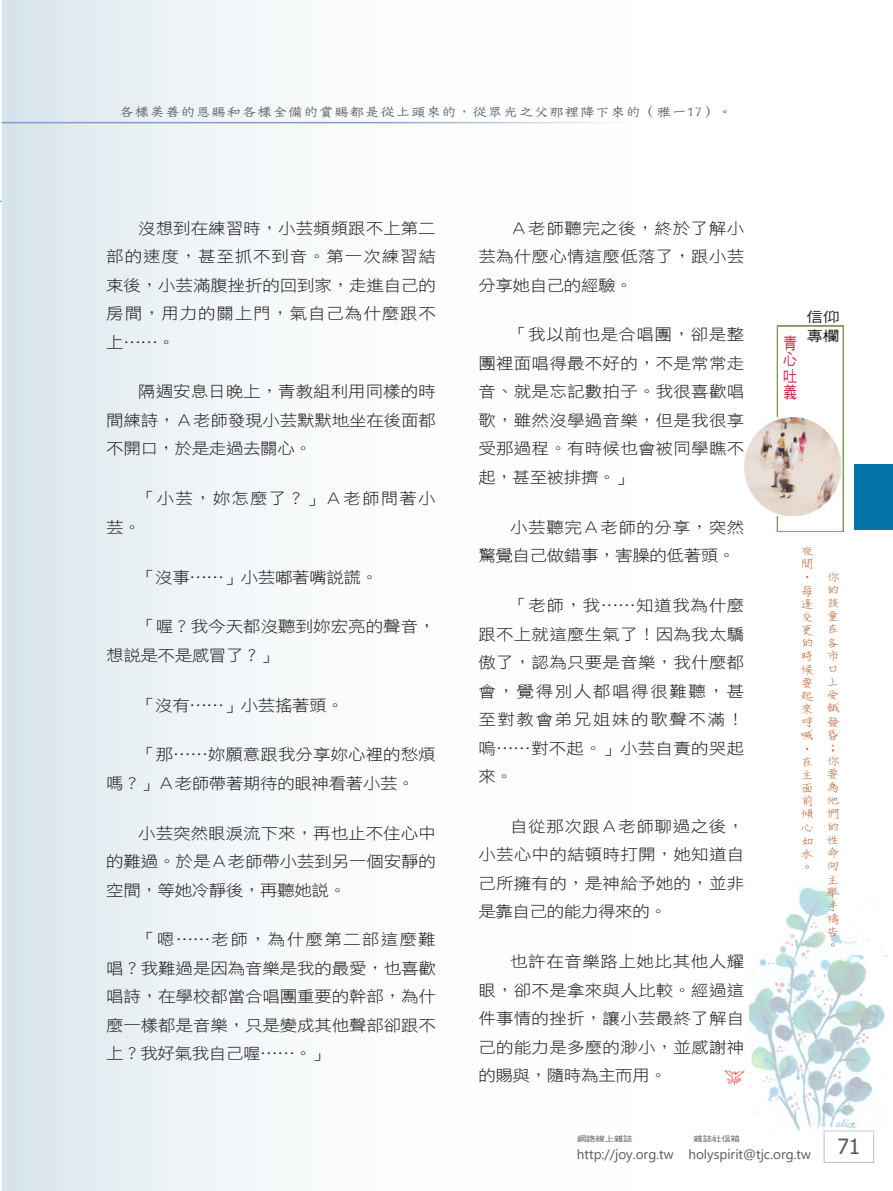
<style>
.page{position:relative;width:893px;height:1191px;background:#fff}
.page>*{position:absolute;margin:0;border:0;box-sizing:border-box;transform-origin:0 0}
.t1{font:21px "Tahoma";color:#57585a}
.t2{font:16.5px/16.5px "DF Hei W5 WIN BF";color:#c8233f;text-align:justify;scale:.85 1}
.t3{font:15.75px/28.5px "DF Hei W3 WIN BF";color:#231f20;text-align:justify;scale:1.11 1}
.t4{font:15.75px/28.5px "DF Hei W3 WIN BF";letter-spacing:-.025em;color:#231f20;scale:1.11 1}
.t5{font:15.75px/28.5px "DF Hei W3 WIN BF";letter-spacing:.065em;color:#231f20;scale:1.11 1}
.眉批{font:14.1px "DF Tie Xian W3 WIN BF";letter-spacing:-.025em;color:#57585a;scale:1.11 1}
.t6{font:14.1px "DF Hei W5 WIN BF";color:#231f20;scale:1.18 1}
.Normal-小字{font:13.5px/13.2px "DF Ya W3 WIN BF";color:#b95826;scale:1.11 1}
.t7{font:13.5px "Segoe UI";color:#57585a}
.t8{font:7.5px "DF Hei W5 WIN BF";letter-spacing:-.015em;color:#57585a;scale:1.25 1}
</style>
<div class="page">
<div style="left:824px;top:1130px;width:50px;height:32px;border:1px solid #bcbdc0"></div>
<div style="left:2px;top:0;width:739px;height:1191px;background:linear-gradient(to right,#e3ecf1,#fff)"></div>
<hr style="left:2px;top:122px;width:630px;height:1px;background:#7e9ed2">
<img style="left:725px;top:1070px;width:19px;height:14px">
<img style="left:749px;top:882px;width:139px;height:252px">
<div style="left:854px;top:464px;width:39px;height:66px;background:#0375a7"></div>
<div style="left:777px;top:326px;width:66px;height:205px;border:1px solid #7db549"></div>
<img style="left:744px;top:417px;width:96px;height:99px">
<p class="眉批" style="left:119px;top:104px;width:555px">各樣美善的恩賜和各樣全備的賞賜都是從上頭來的，從眾光之父那裡降下來的（雅一17）。</p>
<p class="t3" style="left:106px;top:214px;width:298px;text-indent:32px">沒想到在練習時，小芸頻頻跟不上第二部的速度，甚至抓不到音。第一次練習結束後，小芸滿腹挫折的回到家，走進自己的房間，用力的關上門，氣自己為什麼跟不上……。</p>
<p class="t3" style="left:106px;top:377px;width:298px;text-indent:32px">隔週安息日晚上，青教組利用同樣的時間練詩，Ａ老師發現小芸默默地坐在後面都不開口，於是走過去關心。</p>
<p class="t5" style="left:106px;top:484px;width:298px;text-indent:32px">「小芸，妳怎麼了？」Ａ老師問著小芸。</p>
<p class="t4" style="left:138px;top:562px;width:218px">「沒事……」小芸嘟著嘴說謊。</p>
<p class="t3" style="left:106px;top:612px;width:298px;text-indent:32px">「喔？我今天都沒聽到妳宏亮的聲音，想說是不是感冒了？」</p>
<p class="t3" style="left:138px;top:690px;width:187px">「沒有……」小芸搖著頭。</p>
<p class="t4" style="left:106px;top:740px;width:298px;text-indent:32px">「那……妳願意跟我分享妳心裡的愁煩嗎？」Ａ老師帶著期待的眼神看著小芸。</p>
<p class="t3" style="left:106px;top:818px;width:298px;text-indent:32px">小芸突然眼淚流下來，再也止不住心中的難過。於是Ａ老師帶小芸到另一個安靜的空間，等她冷靜後，再聽她說。</p>
<p class="t3" style="left:106px;top:925px;width:298px;text-indent:32px">「嗯……老師，為什麼第二部這麼難唱？我難過是因為音樂是我的最愛，也喜歡唱詩，在學校都當合唱團重要的幹部，為什麼一樣都是音樂，只是變成其他聲部卻跟不上？我好氣我自己喔……。」</p>
<p class="t3" style="left:478px;top:214px;width:241px;text-indent:32px">Ａ老師聽完之後，終於了解小芸為什麼心情這麼低落了，跟小芸分享她自己的經驗。</p>
<p class="t3" style="left:478px;top:320px;width:241px;text-indent:32px">「我以前也是合唱團，卻是整團裡面唱得最不好的，不是常常走音、就是忘記數拍子。我很喜歡唱歌，雖然沒學過音樂，但是我很享受那過程。有時候也會被同學瞧不起，甚至被排擠。」</p>
<p class="t4" style="left:478px;top:513px;width:241px;text-indent:32px">小芸聽完Ａ老師的分享，突然驚覺自己做錯事，害臊的低著頭。</p>
<p class="t3" style="left:478px;top:591px;width:241px;text-indent:32px">「老師，我……知道我為什麼跟不上就這麼生氣了！因為我太驕傲了，認為只要是音樂，我什麼都會，覺得別人都唱得很難聽，甚至對教會弟兄姐妹的歌聲不滿！嗚……對不起。」小芸自責的哭起來。</p>
<p class="t3" style="left:478px;top:812px;width:241px;text-indent:32px">自從那次跟Ａ老師聊過之後，小芸心中的結頓時打開，她知道自己所擁有的，是神給予她的，並非是靠自己的能力得來的。</p>
<p class="t3" style="left:478px;top:947px;width:241px;text-indent:32px">也許在音樂路上她比其他人耀眼，卻不是拿來與人比較。經過這件事情的挫折，讓小芸最終了解自己的能力是多麼的渺小，並感謝神的賜與，隨時為主而用。</p>
<p class="t6" style="left:806px;top:309px;width:29px">信仰</p>
<p class="t2" style="left:783px;top:334px;width:17px">青心吐義</p>
<p class="t6" style="left:806px;top:329px;width:29px">專欄</p>
<p class="Normal-小字" style="left:800px;top:544px;width:14px">夜間，每逢交更的時候要起來呼喊，在主面前傾心如水。</p>
<p class="Normal-小字" style="left:825px;top:570px;width:15px">你的孩童在各市口上受餓發昏；你要為他們的性命向主舉手禱告。</p>
<p class="t8" style="left:577px;top:1135px;width:46px">網路線上雜誌</p>
<p class="t8" style="left:694px;top:1135px;width:39px">雜誌社信箱</p>
<p class="t7" style="left:577px;top:1141px;width:236px">http://joy.org.tw holyspirit@tjc.org.tw</p>
<h1 class="t1" style="left:837px;top:1132px;width:24px">71</h1>
</div>
